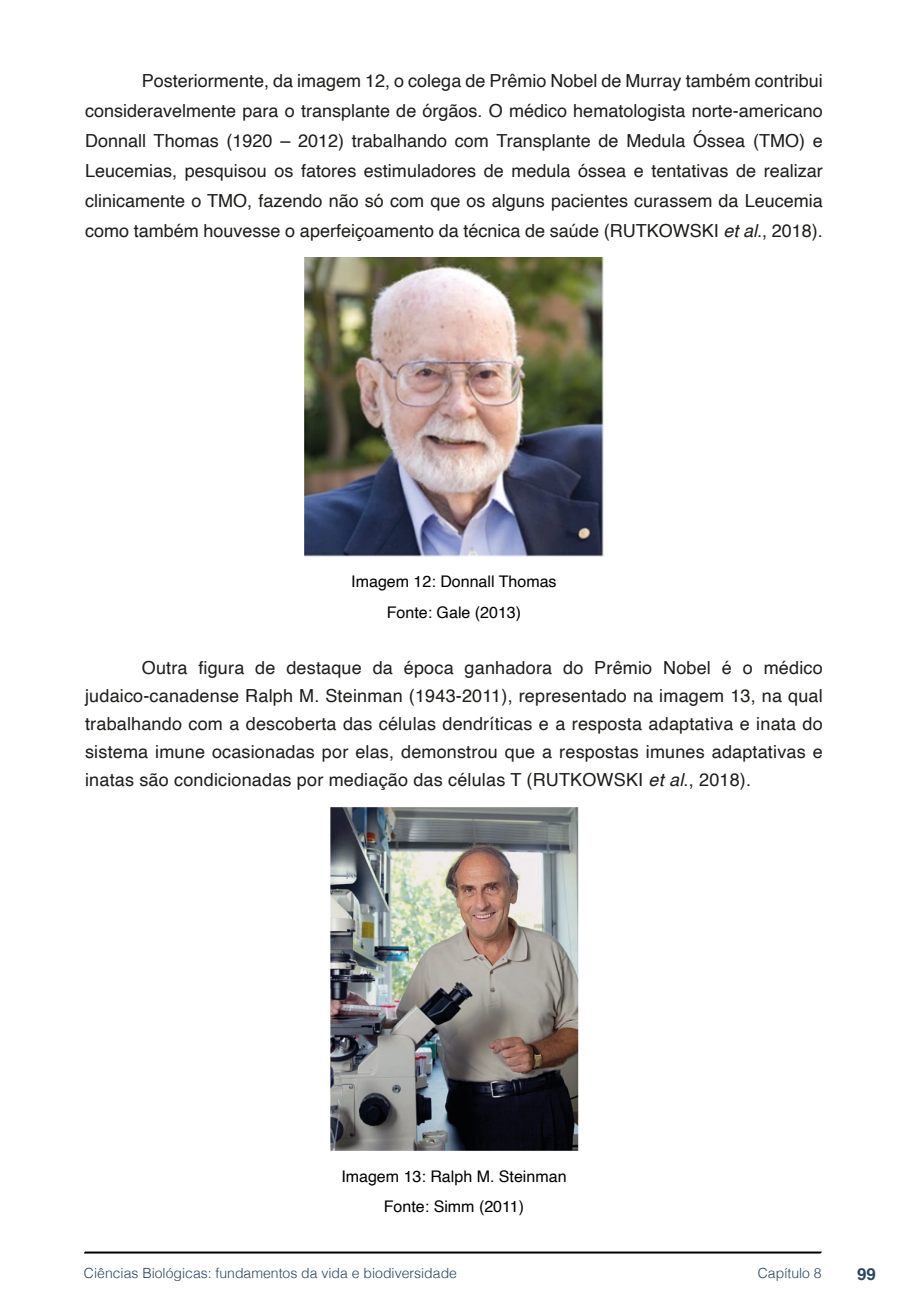
<style>
.page{position:relative;width:908px;height:1304px;background:#fff}
.page>*{position:absolute;margin:0;border:0;box-sizing:border-box;transform-origin:0 0}
.txt{font:18px/30px "Helvetica";letter-spacing:.005em;color:#1d1d1b;text-align:justify}
.t1{font:700 16.8px "Helvetica";color:#2b445f}
.imagens_graf_tab{font:16px "Helvetica";color:#000}
.t2{font:300 14px "Helvetica";color:#2b445f}
.s1{font-style:italic}
</style>
<div class="page">
<svg style="left:84px;top:1251px;width:737px;height:3px;background:#515151"></svg>
<img style="left:304px;top:257px;width:299px;height:300px">
<img style="left:330px;top:807px;width:249px;height:344px">
<p class="txt" style="left:85px;top:66px;width:739px;text-indent:57px">Posteriormente, da imagem 12, o colega de Prêmio Nobel de Murray também contribui consideravelmente para o transplante de órgãos. O médico hematologista norte-americano Donnall Thomas (1920 – 2012) trabalhando com Transplante de Medula Óssea (TMO) e Leucemias, pesquisou os fatores estimuladores de medula óssea e tentativas de realizar clinicamente o TMO, fazendo não só com que os alguns pacientes curassem da Leucemia como também houvesse o aperfeiçoamento da técnica de saúde (RUTKOWSKI <span class="s1">et al</span>., 2018).</p>
<p class="imagens_graf_tab" style="left:351px;top:570px;width:207px">Imagem 12: Donnall Thomas</p>
<p class="imagens_graf_tab" style="left:386px;top:600px;width:136px">Fonte: Gale (2013)</p>
<p class="txt" style="left:85px;top:654px;width:738px;line-height:28px;text-indent:57px">Outra figura de destaque da época ganhadora do Prêmio Nobel é o médico judaico-canadense Ralph M. Steinman (1943-2011), representado na imagem 13, na qual trabalhando com a descoberta das células dendríticas e a resposta adaptativa e inata do sistema imune ocasionadas por elas, demonstrou que a respostas imunes adaptativas e inatas são condicionadas por mediação das células T (RUTKOWSKI <span class="s1">et al</span>., 2018).</p>
<p class="imagens_graf_tab" style="left:341px;top:1164px;width:226px">Imagem 13: Ralph M. Steinman</p>
<p class="imagens_graf_tab" style="left:383px;top:1194px;width:142px">Fonte: Simm (2011)</p>
<p class="t2" style="left:84px;top:1261px;width:374px">Ciências Biológicas: fundamentos da vida e biodiversidade</p>
<p class="t2" style="left:757px;top:1261px;width:65px">Capítulo 8</p>
<p class="t1" style="left:856px;top:1264px;width:20px">99</p>
</div>
